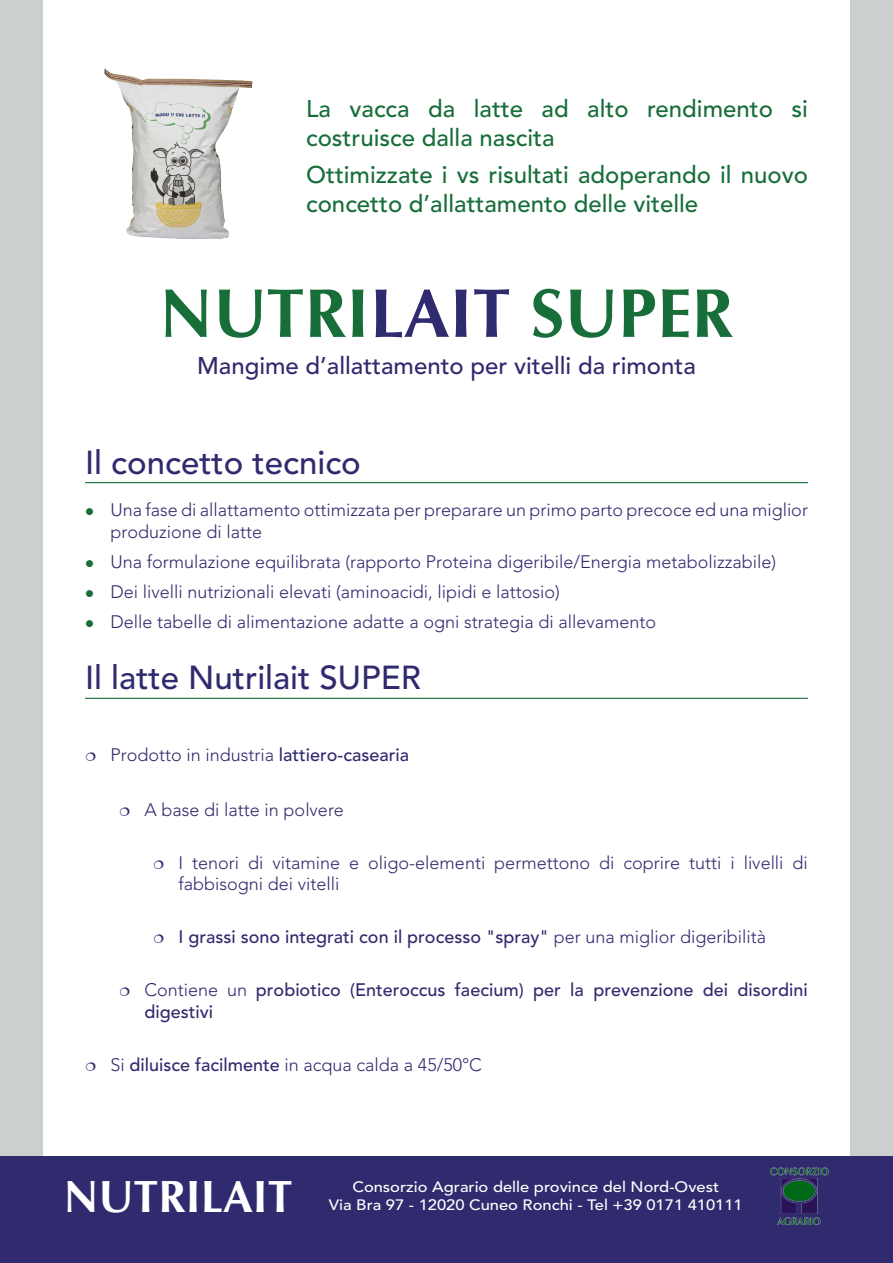
<style>
.page{position:relative;width:893px;height:1263px;background:#fff}
.page>*{position:absolute;margin:0;border:0;box-sizing:border-box;transform-origin:0 0}
.Nutrilait_Titre_Prod{font:700 69px "CG Omega";color:#176e39}
.Nutrilait_01_titre{font:700 45px "CG Omega";color:#fff}
.Titre_2{font:500 33px "Avenir LT Std";color:#302a6e}
.Titre_1{font:500 24px/28.8px "Avenir LT Std";color:#176e39}
.Sous-titre{font:500 24px "Avenir LT Std";color:#302a6e}
.t1{font:300 18px/21.6px "Avenir LT Std";color:#302a6e}
.t2{font:500 18px/21.6px "Avenir LT Std";color:#302a6e}
.Corps_de_texte_Adres{font:500 15px "Avenir LT Std";color:#fff;scale:1.1 1}
.s1{color:#302a6e}
.s2{font-weight:500}
.s3{font-weight:300}
</style>
<div class="page">
<div style="left:0;top:0;width:43px;height:1263px;background:#cbd0cf"></div>
<div style="left:850px;top:0;width:43px;height:1263px;background:#cbd0cf"></div>
<div style="left:0;top:1157px;width:893px;height:106px;background:#302a6e"></div>
<img style="left:104px;top:68px;width:149px;height:171px">
<img style="left:770px;top:1167px;width:59px;height:57px">
<hr style="left:85px;top:482px;width:723px;height:1px;background:#176e39">
<hr style="left:85px;top:698px;width:723px;height:1px;background:#176e39">
<p class="Titre_1" style="left:306px;top:95px;width:503px">La vacca da latte ad alto rendimento si costruisce dalla nascita</p>
<p class="Titre_1" style="left:306px;top:161px;width:503px">Ottimizzate i vs risultati adoperando il nuovo concetto d’allattamento delle vitelle</p>
<p class="Nutrilait_Titre_Prod" style="left:160px;top:270px;width:575px">NUTRI<span class="s1">LAIT</span> SUPER</p>
<p class="Sous-titre" style="left:197px;top:352px;width:500px">Mangime d’allattamento per vitelli da rimonta</p>
<p class="Titre_2" style="left:85px;top:443px;width:277px">Il concetto tecnico</p>
<p class="t1" style="left:111px;top:499px;width:699px">Una fase di allattamento ottimizzata per preparare un primo parto precoce ed una miglior produzione di latte</p>
<p class="t1" style="left:111px;top:551px;width:667px">Una formulazione equilibrata (rapporto Proteina digeribile/Energia metabolizzabile)</p>
<p class="t1" style="left:111px;top:581px;width:451px">Dei livelli nutrizionali elevati (aminoacidi, lipidi e lattosio)</p>
<p class="t1" style="left:111px;top:611px;width:547px">Delle tabelle di alimentazione adatte a ogni strategia di allevamento</p>
<p class="Titre_2" style="left:85px;top:659px;width:338px">Il latte Nutrilait SUPER</p>
<p class="t1" style="left:111px;top:744px;width:300px">Prodotto in industria <span class="s2">lattiero-casearia</span></p>
<p class="t1" style="left:145px;top:799px;width:201px">A base di latte in polvere</p>
<p class="t1" style="left:179px;top:852px;width:631px">I tenori di vitamine e oligo-elementi permettono di coprire tutti i livelli di fabbisogni dei vitelli</p>
<p class="t2" style="left:179px;top:927px;width:589px">I grassi sono integrati con il processo "spray" <span class="s3">per una miglior digeribilità</span></p>
<p class="t2" style="left:145px;top:980px;width:665px"><span class="s3">Contiene un</span> probiotico (Enteroccus faecium) per la prevenzione dei disordini digestivi</p>
<p class="t1" style="left:111px;top:1054px;width:373px">Si <span class="s2">diluisce facilmente</span> in acqua calda a 45/50°C</p>
<p class="Nutrilait_01_titre" style="left:64px;top:1168px;width:230px">NUTRILAIT</p>
<p class="Corps_de_texte_Adres" style="left:352px;top:1178px;width:335px">Consorzio Agrario delle province del Nord-Ovest</p>
<p class="Corps_de_texte_Adres" style="left:329px;top:1196px;width:378px">Via Bra 97 - 12020 Cuneo Ronchi - Tel +39 0171 410111</p>
</div>
